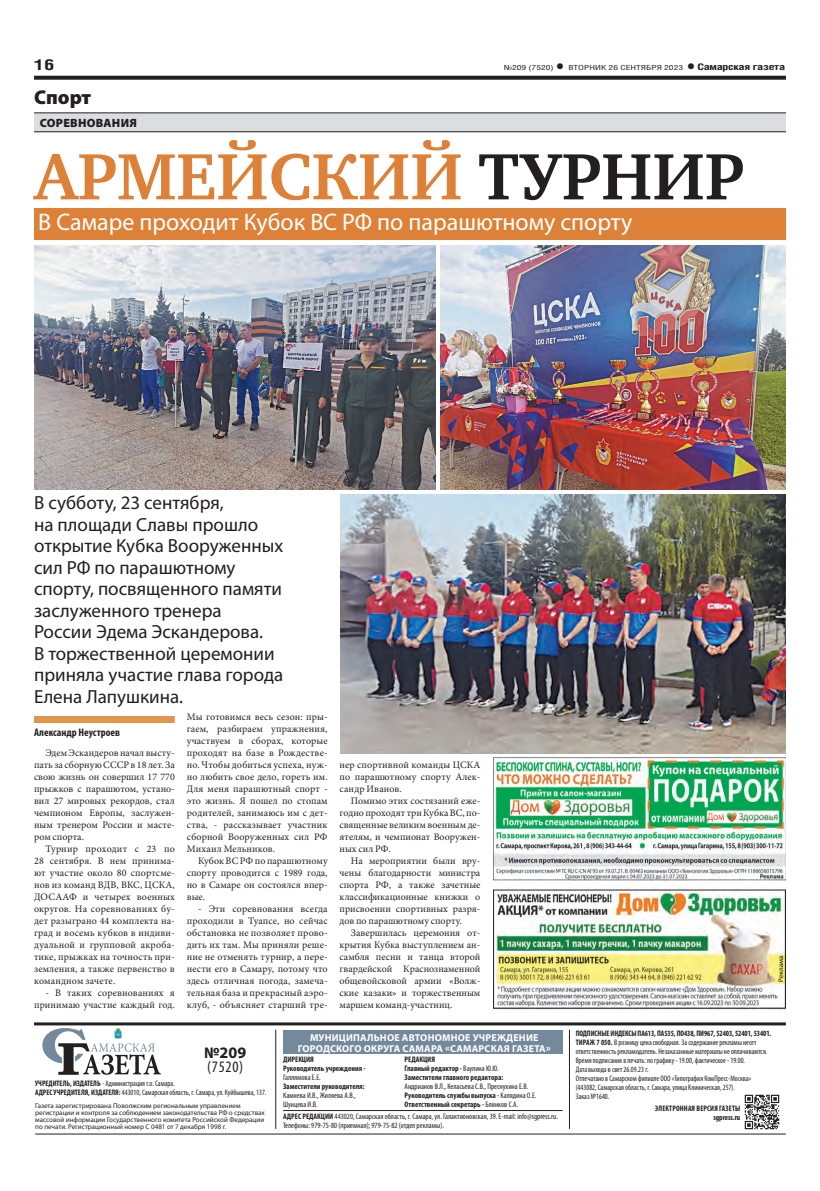
<style>
.page{position:relative;width:820px;height:1191px;background:#fff}
.page>*{position:absolute;margin:0;border:0;box-sizing:border-box;transform-origin:0 0}
.заголовок{font:700 67px "Charter C";color:#de8138}
.подзаголовок__копия{font:24px "Myriad Pro";color:#fff}
.рубрика{font:900 20px "Myriad Pro";color:#231f20}
.подзаголовок__копия-2{font:19px/21.5px "Myriad Pro";color:#231f20}
.t1{font:condensed 16px "Myriad Pro";color:#231f20}
.t2{font:700 16px "Myriad Pro";color:#231f20}
.t3{font:700 15px "Helios Cond";color:#231f20;scale:1.4 1}
.надзаголовок{font:900 12px "Myriad Pro";letter-spacing:.02em;color:#231f20}
.АВТОР_цвет{font:700 condensed 11px "Myriad Pro";color:#231f20}
.ОСНОВНОЙ__копия__8{font:10px/12px "Minion Pro";letter-spacing:.005em;color:#231f20;text-align:justify}
.t4{font:700 10px/11px "Myriad Pro";letter-spacing:.02em;color:#fff;text-align:center}
.t5{font:condensed 8px/9px "Myriad Pro";color:#231f20;scale:.95 1}
.t6{font:condensed 8px/9px "Myriad Pro";color:#231f20}
.t7{font:700 condensed 8px/9px "Myriad Pro";color:#231f20}
.t8{font:700 condensed 8px "Myriad Pro";color:#231f20;scale:.95 1}
.t9{font:700 condensed 8px "Myriad Pro";letter-spacing:.02em;color:#231f20;scale:.95 1}
.t10{font:7px/7px "Myriad Pro";color:#231f20}
.t11{font:7px "Helios Cond";color:#231f20;scale:1.4 1}
.s1{font-weight:700;font-size:16px}
.s2{font-weight:700;font-size:9px}
.s3{color:#231f20}
.s4{font-weight:400}
.s5{font-weight:700}
</style>
<div class="page">
<svg style="left:34px;top:76px;width:751px;height:4px;background:#322f2f"></svg>
<svg style="left:42px;top:1025px;width:119px;height:49px"></svg>
<img style="left:744px;top:1094px;width:36px;height:36px">
<hr style="left:283px;top:1110px;width:279px;height:1px;background:#231f20">
<hr style="left:275px;top:1029px;width:1px;height:99px;background:#231f20">
<hr style="left:569px;top:1029px;width:1px;height:99px;background:#231f20">
<hr style="left:34px;top:1022px;width:751px;height:3px;background:#231f20">
<hr style="left:35px;top:1133px;width:750px;height:1px;background:#231f20">
<div style="left:283px;top:1030px;width:279px;height:24px;background:#75899d"></div>
<div style="left:34px;top:716px;width:141px;height:7px;background:#e0974d"></div>
<img style="left:34px;top:245px;width:401px;height:244px">
<div style="left:34px;top:208px;width:751px;height:31px;background:#de8138"></div>
<img style="left:440px;top:245px;width:345px;height:244px">
<img style="left:493px;top:887px;width:292px;height:123px">
<img style="left:493px;top:757px;width:292px;height:123px">
<div style="left:34px;top:113px;width:751px;height:19px;background:#dcdddf"></div>
<hr style="left:34px;top:113px;width:751px;height:1px;background:#231f20">
<hr style="left:34px;top:131px;width:751px;height:1px;background:#231f20">
<img style="left:340px;top:495px;width:445px;height:258px">
<p class="t3" style="left:34px;top:55px;width:16px">16</p>
<p class="t11" style="left:503px;top:64px;width:202px">№209 (7520) <span class="s1">•</span> ВТОРНИК 26 СЕНТЯБРЯ 2023 <span class="s1">•</span> <span class="s2">Самарская газета</span></p>
<p class="рубрика" style="left:34px;top:85px;width:59px">Спорт</p>
<p class="надзаголовок" style="left:40px;top:116px;width:98px">СОРЕВНОВАНИЯ</p>
<p class="заголовок" style="left:34px;top:140px;width:711px">АРМЕЙСКИЙ <span class="s3">ТУРНИР</span></p>
<p class="подзаголовок__копия" style="left:38px;top:207px;width:595px">В Самаре проходит Кубок ВС РФ по парашютному спорту</p>
<p class="подзаголовок__копия-2" style="left:34px;top:491px;width:251px">В субботу, 23 сентября,<br>на площади Славы прошло открытие Кубка Вооруженных сил РФ по парашютному спорту, посвященного памяти заслуженного тренера<br>России Эдема Эскандерова.<br>В торжественной церемонии приняла участие глава города<br>Елена Лапушкина.</p>
<p class="АВТОР_цвет" style="left:34px;top:726px;width:87px">Александр Неустроев</p>
<p class="ОСНОВНОЙ__копия__8" style="left:34px;top:747px;width:142px;text-indent:11px">Эдем Эскандеров начал высту&shy;пать за сборную СССР в 18 лет. За свою жизнь он совершил 17 770 прыжков с парашютом, устано&shy;вил 27 мировых рекордов, стал чемпионом Европы, заслужен&shy;ным тренером России и масте&shy;ром спорта.</p>
<p class="ОСНОВНОЙ__копия__8" style="left:34px;top:843px;width:142px;text-indent:11px">Турнир проходит с 23 по 28 сентября. В нем принима&shy;ют участие около 80 спортсме&shy;нов из команд ВДВ, ВКС, ЦСКА, ДОСААФ и четырех военных округов. На соревнованиях бу&shy;дет разыграно 44 комплекта на&shy;град и восемь кубков в индиви&shy;дуальной и групповой акроба&shy;тике, прыжках на точность при&shy;земления, а также первенство в командном зачете.</p>
<p class="ОСНОВНОЙ__копия__8" style="left:34px;top:987px;width:142px;text-align:right">- В таких соревнованиях я принимаю участие каждый год.</p>
<p class="ОСНОВНОЙ__копия__8" style="left:187px;top:711px;width:142px">Мы готовимся весь сезон: пры&shy;гаем, разбираем упражнения, участвуем в сборах, которые проходят на базе в Рождестве&shy;но. Чтобы добиться успеха, нуж&shy;но любить свое дело, гореть им.<br>Для меня парашютный спорт - это жизнь. Я пошел по стопам родителей, занимаюсь им с дет&shy;ства, - рассказывает участник сборной Вооруженных сил РФ Михаил Мельников.</p>
<p class="ОСНОВНОЙ__копия__8" style="left:187px;top:855px;width:142px;text-indent:11px">Кубок ВС РФ по парашютному спорту проводится с 1989 года, но в Самаре он состоялся впер&shy;вые.</p>
<p class="ОСНОВНОЙ__копия__8" style="left:187px;top:903px;width:142px;text-indent:11px">- Эти соревнования всегда проходили в Туапсе, но сейчас обстановка не позволяет прово&shy;дить их там. Мы приняли реше&shy;ние не отменять турнир, а пере&shy;нести его в Самару, потому что здесь отличная погода, замеча&shy;тельная база и прекрасный аэро&shy;клуб, - объясняет старший тре-</p>
<p class="ОСНОВНОЙ__копия__8" style="left:339px;top:759px;width:142px">нер спортивной команды ЦСКА по парашютному спорту Алек&shy;сандр Иванов.</p>
<p class="ОСНОВНОЙ__копия__8" style="left:339px;top:795px;width:142px;text-indent:11px">Помимо этих состязаний еже&shy;годно проходят три Кубка ВС, по&shy;священные великим военным де&shy;ятелям, и чемпионат Вооружен&shy;ных сил РФ.</p>
<p class="ОСНОВНОЙ__копия__8" style="left:339px;top:855px;width:142px;text-indent:11px">На мероприятии были вру&shy;чены благодарности министра спорта РФ, а также зачетные классификационные книжки о присвоении спортивных разря&shy;дов по парашютному спорту.</p>
<p class="ОСНОВНОЙ__копия__8" style="left:339px;top:927px;width:142px;text-indent:11px">Завершилась церемония от&shy;крытия Кубка выступлением ан&shy;самбля песни и танца второй гвардейской Краснознаменной общевойсковой армии «Волж&shy;ские казаки» и торжественным маршем команд-участниц.</p>
<p class="t4" style="left:297px;top:1031px;width:254px">МУНИЦИПАЛЬНОЕ АВТОНОМНОЕ УЧРЕЖДЕНИЕ<br>ГОРОДСКОГО ОКРУГА САМАРА «САМАРСКАЯ ГАЗЕТА»</p>
<p class="t7" style="left:404px;top:1055px;width:32px">РЕДАКЦИЯ</p>
<p class="t7" style="left:404px;top:1064px;width:96px">Главный редактор - <span class="s4">Ваулина Ю.Ю.</span></p>
<p class="t6" style="left:404px;top:1073px;width:125px"><span class="s5">Заместители главного редактора:<br></span>Андрианов В.Л., Келасьева С.В., Преснухина Е.В.</p>
<p class="t7" style="left:404px;top:1091px;width:133px">Руководитель службы выпуска - <span class="s4">Калядина О.Е.</span></p>
<p class="t7" style="left:404px;top:1100px;width:115px">Ответственный секретарь - <span class="s4">Блинков С.А.</span></p>
<p class="t2" style="left:204px;top:1042px;width:44px">№209</p>
<p class="t1" style="left:207px;top:1057px;width:38px">(7520)</p>
<p class="t7" style="left:283px;top:1055px;width:32px">ДИРЕКЦИЯ</p>
<p class="t7" style="left:283px;top:1064px;width:84px">Руководитель учреждения -<br><span class="s4">Галлямова Е.Е.</span></p>
<p class="t6" style="left:283px;top:1082px;width:83px"><span class="s5">Заместители руководителя:<br></span>Камнева И.В., Жиляева А.В.,<br>Шунцева И.В.</p>
<p class="t5" style="left:35px;top:1079px;width:148px"><span class="s5">УЧРЕДИТЕЛЬ, ИЗДАТЕЛЬ</span> - Администрация г.о. Самара.</p>
<p class="t5" style="left:35px;top:1088px;width:245px"><span class="s5">АДРЕС УЧРЕДИТЕЛЯ, ИЗДАТЕЛЯ:</span> 443010, Самарская область, г. Самара, ул. Куйбышева, 137.</p>
<p class="t10" style="left:35px;top:1102px;width:231px">Газета зарегистрирована Поволжским региональным управлением регистрации и контроля за соблюдением законодательства РФ о средствах массовой информации Государственного комитета Российской Федерации по печати. Регистрационный номер С 0481 от 7 декабря 1998 г.</p>
<p class="t6" style="left:283px;top:1111px;width:276px"><span class="s5">АДРЕС РЕДАКЦИИ</span> 443020, Самарская область, г. Самара, ул. Галактионовская, 39. E-mail: info@sgpress.ru.</p>
<p class="t6" style="left:283px;top:1120px;width:162px">Телефоны: 979-75-80 (приемная); 979-75-82 (отдел рекламы).</p>
<p class="t8" style="left:575px;top:1028px;width:207px">ПОДПИСНЫЕ ИНДЕКСЫ ПА613, ПА535, ПО438, ПИ967, 52403, 52401, 53401.</p>
<p class="t5" style="left:575px;top:1037px;width:203px"><span class="s5">ТИРАЖ 7 050.</span> В розницу цена свободная. За содержание рекламы несет ответственность рекламодатель. Незаказанные материалы не оплачиваются.</p>
<p class="t5" style="left:575px;top:1055px;width:180px">Время подписания в печать: по графику - 19.00, фактическое - 19.00.</p>
<p class="t5" style="left:575px;top:1064px;width:78px">Дата выхода в свет 26.09.23 г.</p>
<p class="t5" style="left:575px;top:1073px;width:186px">Отпечатано в Самарском филиале ООО «Типография КомПресс-Москва»</p>
<p class="t5" style="left:575px;top:1082px;width:169px">(443082, Самарская область, г. Самара, улица Клиническая, 257).<br>Заказ №1640.</p>
<p class="t9" style="left:655px;top:1103px;width:91px">ЭЛЕКТРОННАЯ ВЕРСИЯ ГАЗЕТЫ</p>
<p class="t8" style="left:713px;top:1112px;width:30px">sgpress.ru</p>
</div>
